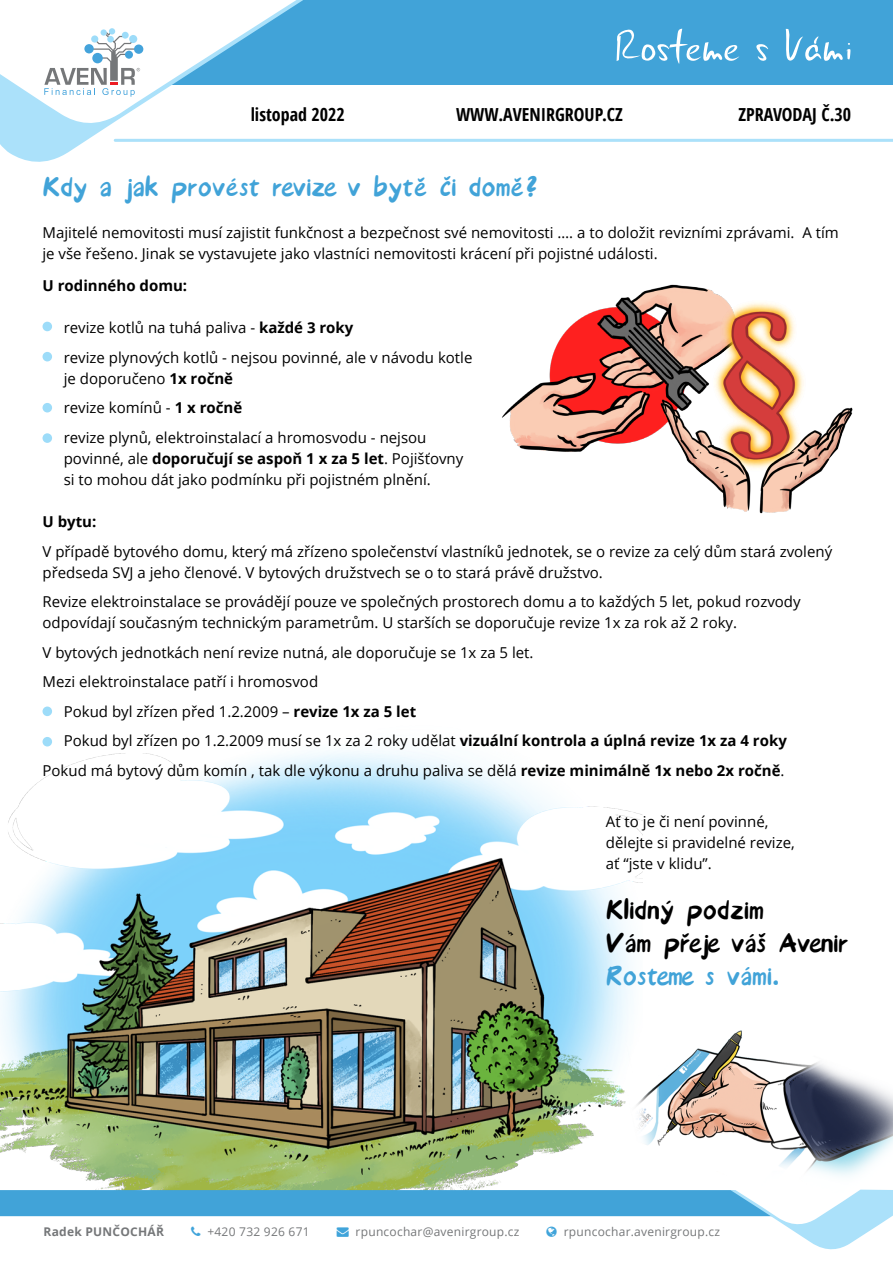
<style>
.page{position:relative;width:893px;height:1263px;background:#fff}
.page>*{position:absolute;margin:0;border:0;box-sizing:border-box;transform-origin:0 0}
.t1{font:36px "Avenir Font";letter-spacing:-.01em;color:#41a3d8}
.t2{font:36px/33px "Avenir Font";letter-spacing:-.01em;color:#000}
.t3{font:700 condensed 18px "Open Sans";color:#000}
.t4{font:15px/21px "Open Sans";color:#000}
.t5{font:700 15px "Open Sans";color:#000}
.t6{font:12px "Open Sans";letter-spacing:.02em;color:#757779}
.t7{font:700 12px "Open Sans";letter-spacing:.02em;color:#757779}
.s1{font-weight:700}
.s2{color:#40a4da}
</style>
<div class="page">
<img style="left:642px;top:1030px;width:251px;height:146px">
<img style="left:0;top:708px;width:642px;height:481px">
<div style="left:43px;top:322px;width:9px;height:9px;background:#9ddcf9;border-radius:50%"></div>
<div style="left:43px;top:403px;width:9px;height:9px;background:#9ddcf9;border-radius:50%"></div>
<div style="left:43px;top:706px;width:9px;height:10px;background:#9ddcf9;border-radius:50%"></div>
<div style="left:43px;top:352px;width:9px;height:9px;background:#9ddcf9;border-radius:50%"></div>
<div style="left:43px;top:433px;width:9px;height:10px;background:#9ddcf9;border-radius:50%"></div>
<div style="left:43px;top:737px;width:9px;height:9px;background:#9ddcf9;border-radius:50%"></div>
<img style="left:502px;top:284px;width:220px;height:168px">
<img style="left:648px;top:297px;width:205px;height:217px">
<div style="left:22px;top:0;width:871px;height:85px;background:#41a3d8"></div>
<svg style="left:0;top:0;width:328px;height:162px"></svg>
<svg style="left:617px;top:29px;width:123px;height:35px"></svg>
<svg style="left:756px;top:44px;width:13px;height:17px"></svg>
<svg style="left:786px;top:29px;width:64px;height:32px"></svg>
<svg style="left:0;top:0;width:302px;height:129px"></svg>
<hr style="left:115px;top:139px;width:778px;height:3px;background:#abe1fa">
<svg style="left:0;top:1189px;width:893px;height:61px"></svg>
<p class="t3" style="left:251px;top:101px;width:96px">listopad 2022</p>
<p class="t3" style="left:456px;top:101px;width:168px">WWW.AVENIRGROUP.CZ</p>
<p class="t3" style="left:738px;top:101px;width:114px">ZPRAVODAJ Č.30</p>
<h1 class="t1" style="left:43px;top:172px;width:498px">Kdy a jak provést revize v bytě či domě?</h1>
<p class="t4" style="left:43px;top:222px;width:798px">Majitelé nemovitosti musí zajistit funkčnost a bezpečnost své nemovitosti …. a to doložit revizními zprávami. A tím je vše řešeno. Jinak se vystavujete jako vlastníci nemovitosti krácení při pojistné události.</p>
<p class="t5" style="left:43px;top:275px;width:146px">U rodinného domu:</p>
<p class="t4" style="left:64px;top:312px;width:410px;line-height:29.5px">revize kotlů na tuhá paliva - <span class="s1">každé 3 roky<br></span>revize plynových kotlů - nejsou povinné, ale v návodu kotle</p>
<p class="t4" style="left:64px;top:363px;width:364px;line-height:29.5px">je doporučeno <span class="s1">1x ročně<br></span>revize komínů - <span class="s1">1 x ročně<br></span>revize plynů, elektroinstalací a hromosvodu - nejsou</p>
<p class="t4" style="left:64px;top:447px;width:401px">povinné, ale <span class="s1">doporučují se aspoň 1 x za 5 let</span>. Pojišťovny si to mohou dát jako podmínku při pojistném plnění.</p>
<p class="t5" style="left:43px;top:511px;width:55px">U bytu:</p>
<p class="t4" style="left:43px;top:540px;width:791px">V případě bytového domu, který má zřízeno společenství vlastníků jednotek, se o revize za celý dům stará zvolený předseda SVJ a jeho členové. V bytových družstvech se o to stará právě družstvo.</p>
<p class="t4" style="left:43px;top:591px;width:760px">Revize elektroinstalace se provádějí pouze ve společných prostorech domu a to každých 5 let, pokud rozvody odpovídají současným technickým parametrům. U starších se doporučuje revize 1x za rok až 2 roky.</p>
<p class="t4" style="left:43px;top:641px;width:493px">V bytových jednotkách není revize nutná, ale doporučuje se 1x za 5 let.</p>
<p class="t4" style="left:43px;top:671px;width:277px">Mezi elektroinstalace patří i hromosvod</p>
<p class="t4" style="left:64px;top:700px;width:354px">Pokud byl zřízen před 1.2.2009 – <span class="s1">revize 1x za 5 let</span></p>
<p class="t4" style="left:64px;top:730px;width:725px">Pokud byl zřízen po 1.2.2009 musí se 1x za 2 roky udělat <span class="s1">vizuální kontrola a úplná revize 1x za 4 roky</span></p>
<p class="t4" style="left:43px;top:759px;width:743px">Pokud má bytový dům komín , tak dle výkonu a druhu paliva se dělá <span class="s1">revize minimálně 1x nebo 2x ročně</span>.</p>
<p class="t4" style="left:606px;top:810px;width:190px">Ať to je či není povinné, dělejte si pravidelné revize, ať “jste v klidu”.</p>
<h1 class="t2" style="left:606px;top:894px;width:244px">Klidný podzim<br>Vám přeje váš Avenir</h1>
<h1 class="t1" style="left:606px;top:961px;width:175px">Rosteme s vámi.</h1>
<p class="t7" style="left:44px;top:1223px;width:122px">Radek PUNČOCHÁŘ</p>
<p class="t6" style="left:207px;top:1223px;width:104px">+420 732 926 671</p>
<p class="t6" style="left:337px;top:1223px;width:184px"><span class="s2">→</span> rpuncochar@avenirgroup.cz</p>
<p class="t6" style="left:564px;top:1223px;width:158px">rpuncochar.avenirgroup.cz</p>
</div>
